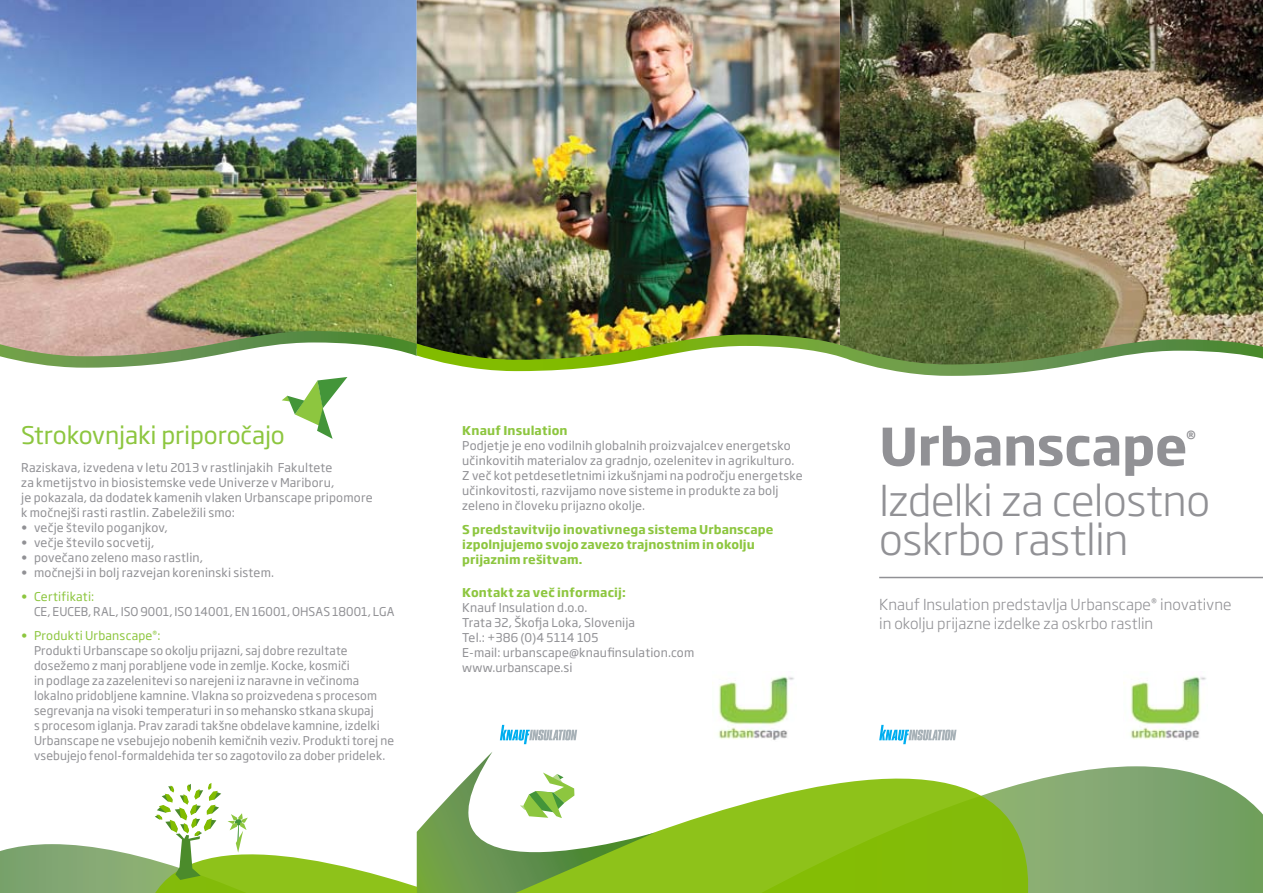
<style>
.page{position:relative;width:1263px;height:893px;background:#fff}
.page>*{position:absolute;margin:0;border:0;box-sizing:border-box;transform-origin:0 0}
.t1{font:700 51px "Soho Gothic Pro";letter-spacing:-.005em;color:#919195}
.t2{font:300 42px/39px "Soho Gothic Pro";letter-spacing:-.01em;color:#919195}
.t3{font:24px "Soho Gothic Pro";letter-spacing:-.005em;color:#8dc63f}
.t4{font:300 15px/19.5px "Soho Gothic Pro";letter-spacing:.005em;color:#919195}
.t5{font:700 15px "Soho Gothic Pro";color:#919195}
.t6{font:12px/15px "Soho Gothic Pro";letter-spacing:.015em;color:#919195}
.t7{font:700 12px/15px "Soho Gothic Pro";letter-spacing:.005em;color:#8dc63f}
.t8{font:12px "Soho Gothic Pro";letter-spacing:.015em;color:#8dc63f}
.s1{color:#8dc63f}
</style>
<div class="page">
<img style="left:0;top:0;width:417px;height:331px">
<img style="left:417px;top:0;width:846px;height:331px">
<svg style="left:882px;top:766px;width:381px;height:127px;background:#90b181"></svg>
<svg style="left:655px;top:779px;width:373px;height:114px;background:#98c734"></svg>
<svg style="left:500px;top:725px;width:77px;height:19px"></svg>
<svg style="left:879px;top:725px;width:77px;height:19px"></svg>
<img style="left:718px;top:676px;width:76px;height:64px">
<img style="left:1130px;top:676px;width:76px;height:64px">
<hr style="left:879px;top:577px;width:384px;height:1px;background:#919195">
<svg style="left:0;top:331px;width:1263px;height:108px"></svg>
<svg style="left:0;top:752px;width:655px;height:141px"></svg>
<h3 class="t3" style="left:21px;top:417px;width:265px">Strokovnjaki priporočajo</h3>
<p class="t6" style="left:21px;top:459px;width:353px">Raziskava, izvedena v letu 2013 v rastlinjakih Fakultete<br>za kmetijstvo in biosistemske vede Univerze v Mariboru,<br>je pokazala, da dodatek kamenih vlaken Urbanscape pripomore k močnejši rasti rastlin. Zabeležili smo:</p>
<p class="t6" style="left:21px;top:519px;width:148px">• večje število poganjkov,</p>
<p class="t6" style="left:21px;top:534px;width:135px">• večje število socvetij,</p>
<p class="t6" style="left:21px;top:549px;width:183px">• povečano zeleno maso rastlin,</p>
<p class="t6" style="left:21px;top:564px;width:254px">• močnejši in bolj razvejan koreninski sistem.</p>
<p class="t8" style="left:21px;top:587px;width:74px">• Certifikati:</p>
<p class="t6" style="left:34px;top:603px;width:362px">CE, EUCEB, RAL, ISO 9001, ISO 14001, EN 16001, OHSAS 18001, LGA</p>
<p class="t6" style="left:34px;top:627px;width:362px;text-indent:-13px"><span class="s1">• Produkti Urbanscape</span><sup>®</sup><span class="s1">:<br></span>Produkti Urbanscape so okolju prijazni, saj dobre rezultate dosežemo z manj porabljene vode in zemlje. Kocke, kosmiči<br>in podlage za zazelenitevi so narejeni iz naravne in večinoma lokalno pridobljene kamnine. Vlakna so proizvedena s procesom segrevanja na visoki temperaturi in so mehansko stkana skupaj<br>s procesom iglanja. Prav zaradi takšne obdelave kamnine, izdelki Urbanscape ne vsebujejo nobenih kemičnih veziv. Produkti torej ne vsebujejo fenol-formaldehida ter so zagotovilo za dober pridelek.</p>
<p class="t7" style="left:462px;top:422px;width:107px">Knauf Insulation</p>
<p class="t6" style="left:462px;top:437px;width:342px">Podjetje je eno vodilnih globalnih proizvajalcev energetsko učinkovitih materialov za gradnjo, ozelenitev in agrikulturo.<br>Z več kot petdesetletnimi izkušnjami na področju energetske učinkovitosti, razvijamo nove sisteme in produkte za bolj zeleno in človeku prijazno okolje.</p>
<p class="t7" style="left:462px;top:521px;width:313px">S predstavitvijo inovativnega sistema Urbanscape izpolnjujemo svojo zavezo trajnostnim in okolju prijaznim rešitvam.</p>
<p class="t7" style="left:462px;top:584px;width:165px">Kontakt za več informacij:</p>
<p class="t6" style="left:462px;top:599px;width:234px">Knauf Insulation d.o.o.<br>Trata 32, Škofja Loka, Slovenija<br>Tel.: +386 (0)4 5114 105<br>E-mail: urbanscape@knaufinsulation.com www.urbanscape.si</p>
<p class="t4" style="left:879px;top:594px;width:354px">Knauf Insulation predstavlja Urbanscape<sup>®</sup> inovativne in okolju prijazne izdelke za oskrbo rastlin</p>
<h1 class="t1" style="left:879px;top:406px;width:310px">Urbanscape</h1>
<p class="t5" style="left:1186px;top:424px;width:12px">®</p>
<h2 class="t2" style="left:879px;top:478px;width:333px">Izdelki za celostno oskrbo rastlin</h2>
</div>
